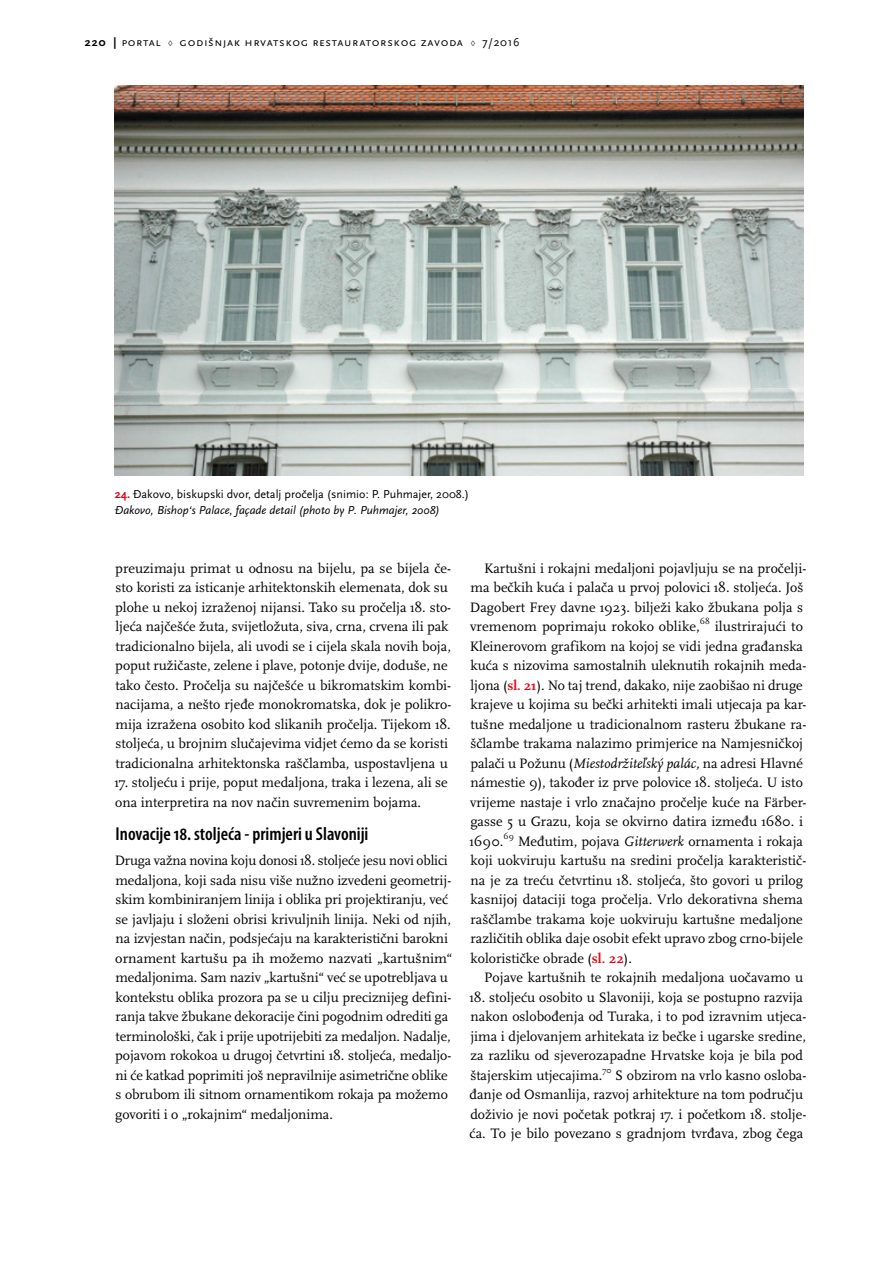
<style>
.page{position:relative;width:893px;height:1263px;background:#fff}
.page>*{position:absolute;margin:0;border:0;box-sizing:border-box;transform-origin:0 0}
.t1{font:600 condensed 18.75px "Myriad Pro";color:#000}
.t2{font:14.25px/19.5px "Scala Pro";color:#000}
.t3{font:12px/16.5px "Scala Sans Pro";color:#000}
.t4{font:12px "Scala Sans Pro";letter-spacing:.05em;color:#000}
.t5{font:8.55px "Scala Pro";color:#000}
.s1{font-weight:700}
.s2{font-family:"Scala Pro"}
.s3{font-weight:700;color:#e30613}
.s4{font-style:italic}
</style>
<div class="page">
<img style="left:115px;top:85px;width:689px;height:390px">
<p class="t4" style="left:85px;top:35px;width:436px"><span class="s1">220 |</span> portal <span class="s2">♢</span> Godišnjak Hrvatskog restauratorskog zavoda <span class="s2">♢</span> 7/2016</p>
<p class="t3" style="left:115px;top:485px;width:356px"><span class="s3">24.</span> Đakovo, biskupski dvor, detalj pročelja (snimio: P. Puhmajer, 2008.)<br><span class="s4">Đakovo, Bishop‘s Palace, façade detail (photo by P. Puhmajer, 2008)</span></p>
<p class="t2" style="left:115px;top:558px;width:337px">preuzimaju primat u odnosu na bijelu, pa se bijela če&shy;sto koristi za isticanje arhitektonskih elemenata, dok su plohe u nekoj izraženoj nijansi. Tako su pročelja 18. sto&shy;ljeća najčešće žuta, svijetložuta, siva, crna, crvena ili pak tradicionalno bijela, ali uvodi se i cijela skala novih boja, poput ružičaste, zelene i plave, potonje dvije, doduše, ne tako često. Pročelja su najčešće u bikromatskim kombi&shy;nacijama, a nešto rjeđe monokromatska, dok je polikro&shy;mija izražena osobito kod slikanih pročelja. Tijekom 18. stoljeća, u brojnim slučajevima vidjet ćemo da se koristi tradicionalna arhitektonska raščlamba, uspostavljena u</p>
<p class="t2" style="left:115px;top:773px;width:334px">17. stoljeću i prije, poput medaljona, traka i lezena, ali se ona interpretira na nov način suvremenim bojama.</p>
<h1 class="t1" style="left:116px;top:822px;width:254px">Inovacije 18. stoljeća - primjeri u Slavoniji</h1>
<p class="t2" style="left:115px;top:851px;width:339px">Druga važna novina koju donosi 18. stoljeće jesu novi oblici medaljona, koji sada nisu više nužno izvedeni geometrij&shy;skim kombiniranjem linija i oblika pri projektiranju, već se javljaju i složeni obrisi krivuljnih linija. Neki od njih, na izvjestan način, podsjećaju na karakteristični barokni ornament kartušu pa ih možemo nazvati „kartušnim“ medaljonima. Sam naziv „kartušni“ već se upotrebljava u kontekstu oblika prozora pa se u cilju preciznijeg defini&shy;ranja takve žbukane dekoracije čini pogodnim odrediti ga terminološki, čak i prije upotrijebiti za medaljon. Nadalje, pojavom rokokoa u drugoj četvrtini 18. stoljeća, medaljo&shy;ni će katkad poprimiti još nepravilnije asimetrične oblike s obrubom ili sitnom ornamentikom rokaja pa možemo govoriti i o „rokajnim“ medaljonima.</p>
<p class="t2" style="left:470px;top:558px;width:338px;text-indent:14px">Kartušni i rokajni medaljoni pojavljuju se na pročelji&shy;ma bečkih kuća i palača u prvoj polovici 18. stoljeća. Još Dagobert Frey davne 1923. bilježi kako žbukana polja s vremenom poprimaju rokoko oblike,</p>
<p class="t5" style="left:700px;top:616px;width:12px">68</p>
<p class="t2" style="left:470px;top:617px;width:338px;text-indent:245px">ilustrirajući to Kleinerovom grafikom na kojoj se vidi jedna građanska kuća s nizovima samostalnih uleknutih rokajnih meda&shy;ljona (<span class="s3">sl. 21</span>). No taj trend, dakako, nije zaobišao ni druge krajeve u kojima su bečki arhitekti imali utjecaja pa kar&shy;tušne medaljone u tradicionalnom rasteru žbukane ra&shy;ščlambe trakama nalazimo primjerice na Namjesničkoj palači u Požunu (<span class="s4">Miestodržiteľský palác,</span> na adresi Hlavné námestie 9), također iz prve polovice 18. stoljeća. U isto vrijeme nastaje i vrlo značajno pročelje kuće na Färber&shy;gasse 5 u Grazu, koja se okvirno datira između 1680. i 1690.</p>
<p class="t5" style="left:503px;top:831px;width:12px">69</p>
<p class="t2" style="left:470px;top:831px;width:337px;text-indent:48px">Međutim, pojava <span class="s4">Gitterwerk</span> ornamenta i rokaja koji uokviruju kartušu na sredini pročelja karakteristič&shy;na je za treću četvrtinu 18. stoljeća, što govori u prilog kasnijoj dataciji toga pročelja. Vrlo dekorativna shema raščlambe trakama koje uokviruju kartušne medaljone različitih oblika daje osobit efekt upravo zbog crno-bijele kolorističke obrade (<span class="s3">sl. 22</span>).</p>
<p class="t2" style="left:484px;top:968px;width:320px">Pojave kartušnih te rokajnih medaljona uočavamo u</p>
<p class="t2" style="left:470px;top:987px;width:338px">18. stoljeću osobito u Slavoniji, koja se postupno razvija nakon oslobođenja od Turaka, i to pod izravnim utjeca&shy;jima i djelovanjem arhitekata iz bečke i ugarske sredine, za razliku od sjeverozapadne Hrvatske koja je bila pod štajerskim utjecajima.</p>
<p class="t5" style="left:602px;top:1065px;width:11px">70</p>
<p class="t2" style="left:469px;top:1065px;width:338px;text-indent:146px">S obzirom na vrlo kasno osloba&shy;đanje od Osmanlija, razvoj arhitekture na tom području doživio je novi početak potkraj 17. i početkom 18. stolje&shy;ća. To je bilo povezano s gradnjom tvrđava, zbog čega</p>
</div>
